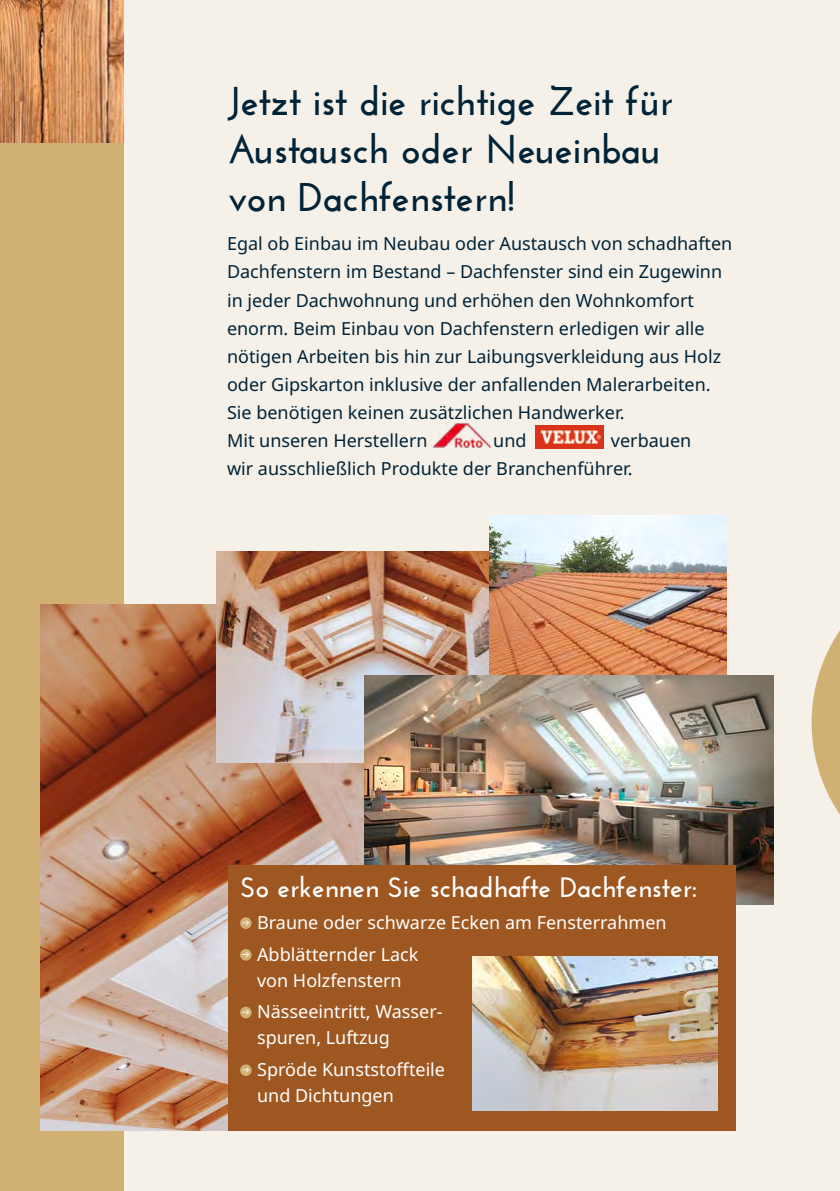
<style>
.page{position:relative;width:840px;height:1191px;background:#fff}
.page>*{position:absolute;margin:0;border:0;box-sizing:border-box;transform-origin:0 0}
.t1{font:700 40px/48px "Josefin Sans";color:#002337}
.t2{font:700 28px "Josefin Sans";color:#fff}
.t3{font:18px/28px "Noto Sans";color:#002337}
.t4{font:18px/31.6px "Noto Sans";color:#fff}
</style>
<div class="page">
<div style="left:0;top:0;width:839px;height:1191px;background:#f5f1e9"></div>
<div style="left:0;top:0;width:124px;height:1191px;background:#d1b074"></div>
<img style="left:0;top:0;width:124px;height:142px">
<img style="left:40px;top:604px;width:324px;height:526px">
<img style="left:216px;top:551px;width:273px;height:212px">
<img style="left:489px;top:515px;width:237px;height:160px">
<img style="left:535px;top:426px;width:67px;height:22px">
<img style="left:433px;top:423px;width:58px;height:25px">
<svg style="left:811px;top:632px;width:28px;height:181px"></svg>
<img style="left:364px;top:675px;width:409px;height:229px">
<div style="left:228px;top:865px;width:507px;height:265px;background:#9f5721"></div>
<div style="left:240px;top:917px;width:11px;height:12px;background:#d1b074;border-radius:50%"></div>
<svg style="left:242px;top:920px;width:7px;height:5px"></svg>
<div style="left:240px;top:949px;width:11px;height:11px;background:#d1b074;border-radius:50%"></div>
<svg style="left:242px;top:952px;width:7px;height:5px"></svg>
<div style="left:240px;top:1006px;width:11px;height:12px;background:#d1b074;border-radius:50%"></div>
<svg style="left:242px;top:1009px;width:7px;height:6px"></svg>
<div style="left:240px;top:1064px;width:11px;height:12px;background:#d1b074;border-radius:50%"></div>
<svg style="left:242px;top:1067px;width:7px;height:5px"></svg>
<img style="left:472px;top:956px;width:245px;height:154px">
<h1 class="t1" style="left:227px;top:77px;width:447px">Jetzt ist die richtige Zeit für<br>Austausch oder Neueinbau von Dachfenstern!</h1>
<p class="t3" style="left:227px;top:230px;width:506px">Egal ob Einbau im Neubau oder Austausch von schadhaften Dachfenstern im Bestand – Dachfenster sind ein Zugewinn in jeder Dachwohnung und erhöhen den Wohnkomfort enorm. Beim Einbau von Dachfenstern erledigen wir alle nötigen Arbeiten bis hin zur Laibungsverkleidung aus Holz oder Gipskarton inklusive der anfallenden Malerarbeiten.<br>Sie benötigen keinen zusätzlichen Handwerker.<br>Mit unseren Herstellern</p>
<p class="t3" style="left:227px;top:426px;width:465px;text-indent:383px">verbauen wir ausschließlich Produkte der Branchenführer.</p>
<p class="t3" style="left:493px;top:426px;width:35px">und</p>
<h2 class="t2" style="left:240px;top:871px;width:458px">So erkennen Sie schadhafte Dachfenster:</h2>
<p class="t4" style="left:257px;top:907px;width:411px">Braune oder schwarze Ecken am Fensterrahmen<br>Abblätternder Lack</p>
<p class="t4" style="left:257px;top:964px;width:187px">von Holzfenstern<br>Nässeeintritt, Wasser-</p>
<p class="t4" style="left:257px;top:1022px;width:189px">spuren, Luftzug<br>Spröde Kunststoffteile</p>
<p class="t4" style="left:257px;top:1080px;width:138px">und Dichtungen</p>
</div>
